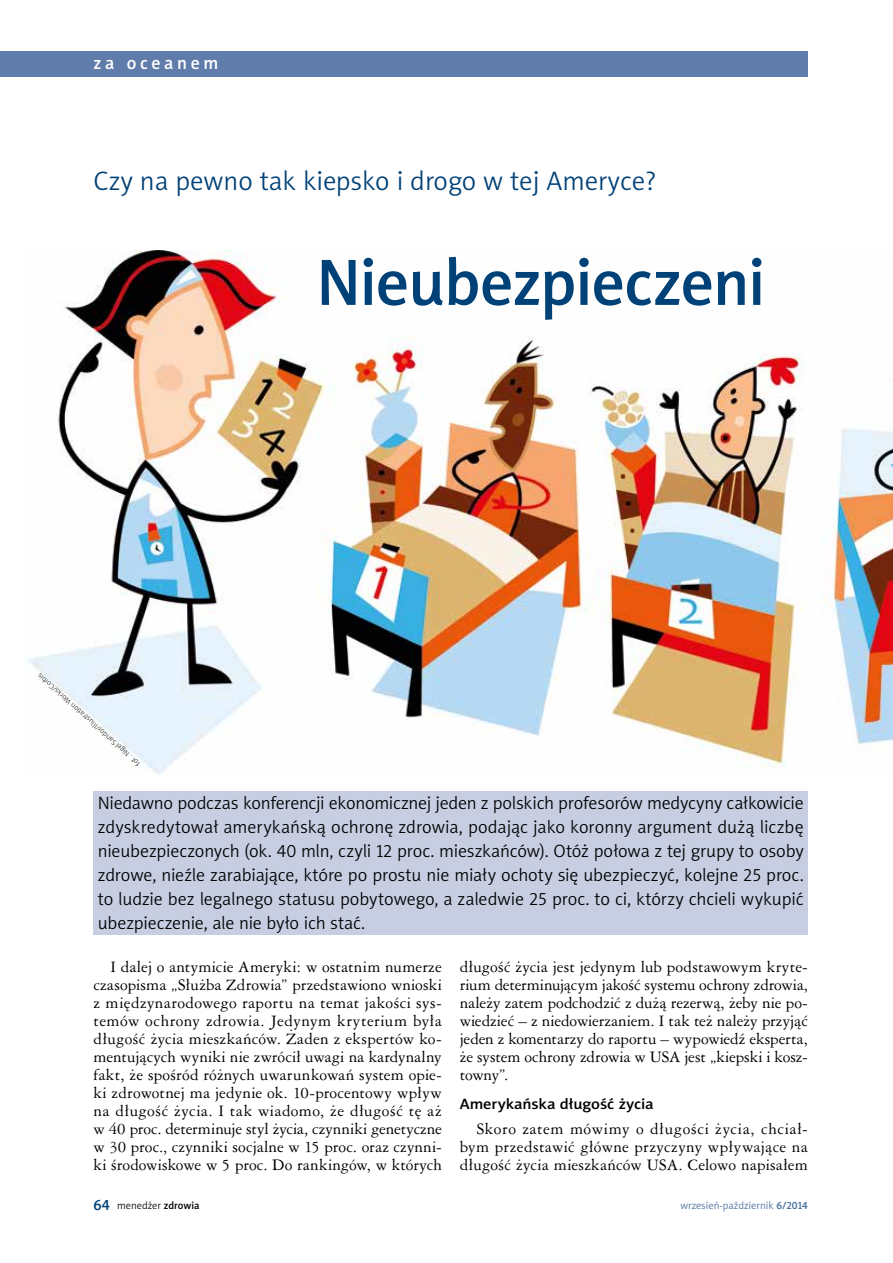
<style>
.page{position:relative;width:893px;height:1263px;background:#fff}
.page>*{position:absolute;margin:0;border:0;box-sizing:border-box;transform-origin:0 0}
.t1{font:66px "Naomi Sans EFN Medium";letter-spacing:-.02em;color:#004177}
.t2{font:27px "Naomi Sans EFN Light";color:#004177}
.t3{font:18px/24px "Naomi Sans EFN Light";letter-spacing:-.005em;color:#000;text-align:justify}
.t4{font:18px "Naomi Sans EFN Medium";letter-spacing:.2em;color:#fff}
.t5{font:15px/18px "Ameri Garmnd PL";letter-spacing:.005em;color:#000;text-align:justify}
.t6{font:15px "Naomi Sans EFN Medium";letter-spacing:-.005em;color:#000;scale:1.1 1}
.t7{font:10.5px "Naomi Sans EFN Light";color:#456b9c}
.t8{font:10.5px "Naomi Sans EFN Light";color:#000}
.t9{font:7.5px "Naomi Sans EFN Thin";color:#000}
.s1{font-family:"Naomi Sans EFN Medium";font-size:15px;color:#004177}
.s2{font-family:"Naomi Sans EFN Medium"}
</style>
<div class="page">
<div style="left:0;top:51px;width:808px;height:26px;background:#607caa"></div>
<img style="left:27px;top:250px;width:866px;height:525px">
<div style="left:94px;top:791px;width:714px;height:144px;background:#c7cee2"></div>
<p class="t4" style="left:94px;top:52px;width:126px">za oceanem</p>
<h2 class="t2" style="left:94px;top:165px;width:564px">Czy na pewno tak kiepsko i drogo w tej Ameryce?</h2>
<p class="t9" style="left:136px;top:768px;width:136px;rotate:-138deg">fot . Nigel Sandor/Illustration Works/Corbis</p>
<h1 class="t1" style="left:316px;top:244px;width:450px">Nieubezpieczeni</h1>
<p class="t3" style="left:98px;top:790px;width:707px">Niedawno podczas konferencji ekonomicznej jeden z polskich profesorów medycyny całkowicie zdyskredytował amerykańską ochronę zdrowia, podając jako koronny argument dużą liczbę nieubezpieczonych (ok. 40 mln, czyli 12 proc. mieszkańców). Otóż połowa z tej grupy to osoby zdrowe, nieźle zarabiające, które po prostu nie miały ochoty się ubezpieczyć, kolejne 25 proc. to ludzie bez legalnego statusu pobytowego, a zaledwie 25 proc. to ci, którzy chcieli wykupić ubezpieczenie, ale nie było ich stać.</p>
<p class="t5" style="left:94px;top:957px;width:350px;text-indent:17px">I dalej o antymicie Ameryki: w ostatnim numerze czasopisma „Służba Zdrowia” przedstawiono wnioski z międzynarodowego raportu na temat jakości sys&shy;temów ochrony zdrowia. Jedynym kryterium była długość życia mieszkańców. Żaden z ekspertów ko&shy;mentujących wyniki nie zwrócił uwagi na kardynalny fakt, że spośród różnych uwarunkowań system opie&shy;ki zdrowotnej ma jedynie ok. 10-procentowy wpływ na długość życia. I tak wiadomo, że długość tę aż w 40 proc. determinuje styl życia, czynniki genetyczne w 30 proc., czynniki socjalne w 15 proc. oraz czynni&shy;ki środowiskowe w 5 proc. Do rankingów, w których</p>
<p class="t5" style="left:460px;top:957px;width:350px">długość życia jest jedynym lub podstawowym kryte&shy;rium determinującym jakość systemu ochrony zdrowia, należy zatem podchodzić z dużą rezerwą, żeby nie po&shy;wiedzieć – z niedowierzaniem. I tak też należy przyjąć jeden z komentarzy do raportu – wypowiedź eksperta, że system ochrony zdrowia w USA jest „kiepski i kosz&shy;towny”.</p>
<p class="t6" style="left:460px;top:1095px;width:178px">Amerykańska długość życia</p>
<p class="t5" style="left:460px;top:1119px;width:350px;text-indent:17px">Skoro zatem mówimy o długości życia, chciał&shy;bym przedstawić główne przyczyny wpływające na długość życia mieszkańców USA. Celowo napisałem</p>
<p class="t8" style="left:94px;top:1199px;width:108px"><span class="s1">64</span> menedżer <span class="s2">zdrowia</span></p>
<p class="t7" style="left:680px;top:1199px;width:129px">wrzesień-październik <span class="s2">6/2014</span></p>
</div>
